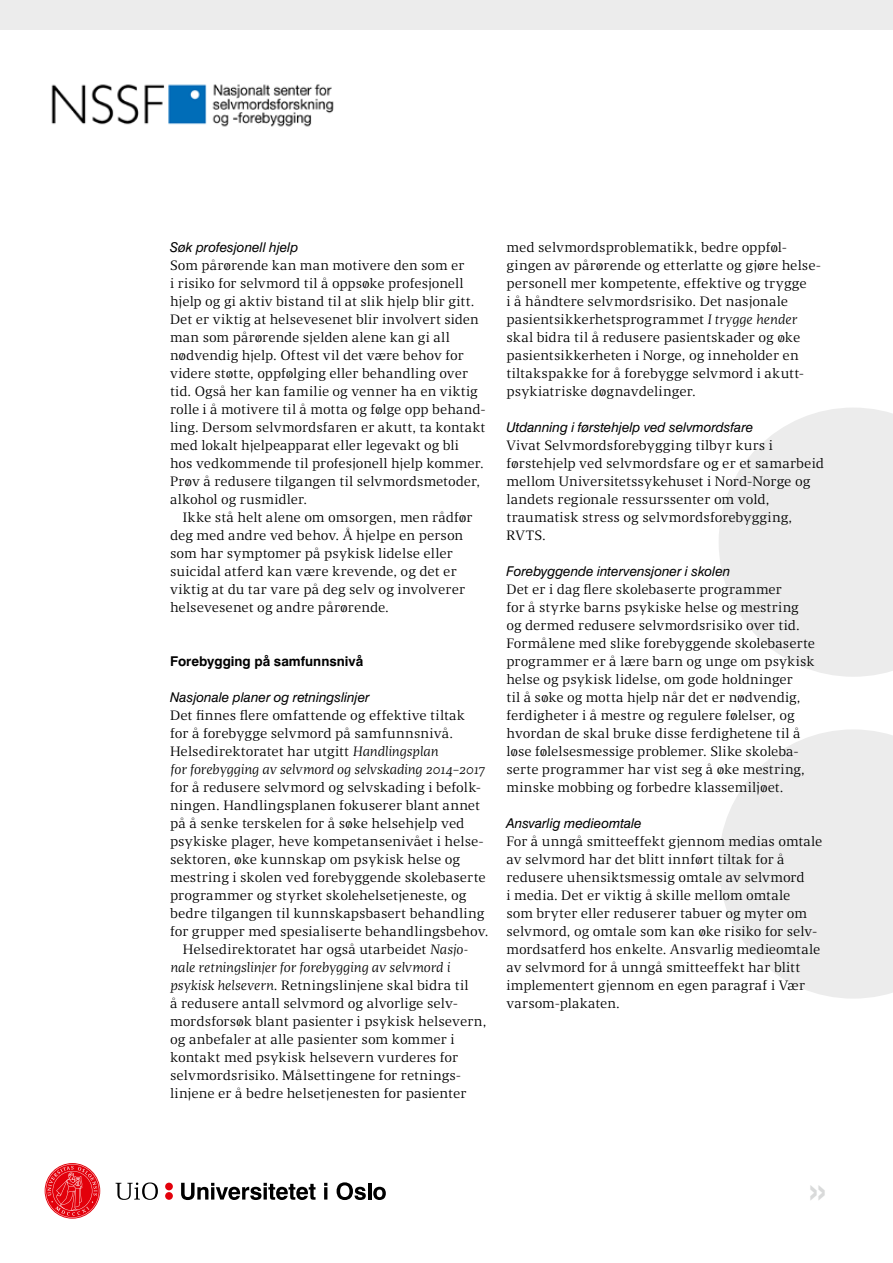
<style>
.page{position:relative;width:893px;height:1263px;background:#fff}
.page>*{position:absolute;margin:0;border:0;box-sizing:border-box;transform-origin:0 0}
.t1{font:700 38.4px "Swiss 721 BT";color:#d9dada}
.t2{font:13.5px/18px "Quaestor";color:#000}
.t3{font:italic 13.5px "Swiss 721 BT";color:#000}
.t4{font:italic 13.5px "Quaestor";letter-spacing:-.01em;color:#000}
.t5{font:700 13.5px "Swiss 721 BT";color:#000}
.s1{font-style:italic}
</style>
<div class="page">
<svg style="left:719px;top:408px;width:174px;height:269px;fill:#ececec"></svg>
<svg style="left:719px;top:729px;width:174px;height:270px;fill:#ececec"></svg>
<div style="left:0;top:0;width:893px;height:30px;background:#ececec"></div>
<svg style="left:165px;top:1183px;width:8px;height:17px"></svg>
<svg style="left:181px;top:1183px;width:135px;height:17px"></svg>
<svg style="left:324px;top:1183px;width:3px;height:16px"></svg>
<svg style="left:337px;top:1182px;width:29px;height:18px"></svg>
<hr style="left:368px;top:1183px;width:3px;height:16px;background:#000">
<svg style="left:373px;top:1187px;width:13px;height:13px"></svg>
<svg style="left:116px;top:1182px;width:42px;height:18px"></svg>
<svg style="left:46px;top:1164px;width:53px;height:54px"></svg>
<img style="left:51px;top:84px;width:283px;height:43px">
<p class="t3" style="left:170px;top:239px;width:130px">Søk profesjonell hjelp</p>
<p class="t2" style="left:170px;top:256px;width:317px">Som pårørende kan man motivere den som er<br>i risiko for selvmord til å oppsøke profesjonell hjelp og gi aktiv bistand til at slik hjelp blir gitt.<br>Det er viktig at helsevesenet blir involvert siden man som pårørende sjelden alene kan gi all nødvendig hjelp. Oftest vil det være behov for videre støtte, oppfølging eller behandling over tid. Også her kan familie og venner ha en viktig rolle i å motivere til å motta og følge opp behand&shy;ling. Dersom selvmordsfaren er akutt, ta kontakt med lokalt hjelpeapparat eller legevakt og bli<br>hos vedkommende til profesjonell hjelp kommer.<br>Prøv å redusere tilgangen til selvmordsmetoder, alkohol og rusmidler.</p>
<p class="t2" style="left:170px;top:508px;width:304px;text-indent:13px">Ikke stå helt alene om omsorgen, men rådfør deg med andre ved behov. Å hjelpe en person som har symptomer på psykisk lidelse eller suicidal atferd kan være krevende, og det er viktig at du tar vare på deg selv og involverer helsevesenet og andre pårørende.</p>
<p class="t5" style="left:170px;top:653px;width:195px">Forebygging på samfunnsnivå</p>
<p class="t3" style="left:170px;top:689px;width:201px">Nasjonale planer og retningslinjer</p>
<p class="t2" style="left:170px;top:706px;width:316px">Det finnes flere omfattende og effektive tiltak for å forebygge selvmord på samfunnsnivå.<br>Helsedirektoratet har utgitt <span class="s1">Handlingsplan<br>for forebygging av selvmord og selvskading 2014–2017</span></p>
<p class="t2" style="left:170px;top:778px;width:312px">for å redusere selvmord og selvskading i befolk-</p>
<p class="t2" style="left:170px;top:796px;width:312px">ningen. Handlingsplanen fokuserer blant annet</p>
<p class="t2" style="left:170px;top:814px;width:296px">på å senke terskelen for å søke helsehjelp ved</p>
<p class="t2" style="left:170px;top:832px;width:315px">psykiske plager, heve kompetansenivået i helse-</p>
<p class="t2" style="left:170px;top:850px;width:292px">sektoren, øke kunnskap om psykisk helse og</p>
<p class="t2" style="left:170px;top:868px;width:317px">mestring i skolen ved forebyggende skolebaserte</p>
<p class="t2" style="left:170px;top:886px;width:298px">programmer og styrket skolehelsetjeneste, og</p>
<p class="t2" style="left:170px;top:904px;width:316px">bedre tilgangen til kunnskapsbasert behandling</p>
<p class="t2" style="left:170px;top:922px;width:320px">for grupper med spesialiserte behandlingsbehov.</p>
<p class="t2" style="left:183px;top:940px;width:286px">Helsedirektoratet har også utarbeidet <span class="s1">Nasjo-</span></p>
<p class="t4" style="left:170px;top:959px;width:282px">nale retningslinjer for forebygging av selvmord i</p>
<p class="t2" style="left:170px;top:976px;width:300px"><span class="s1">psykisk helsevern</span>. Retningslinjene skal bidra til</p>
<p class="t2" style="left:170px;top:994px;width:289px">å redusere antall selvmord og alvorlige selv-</p>
<p class="t2" style="left:170px;top:1012px;width:318px">mordsforsøk blant pasienter i psykisk helsevern,</p>
<p class="t2" style="left:170px;top:1030px;width:286px">og anbefaler at alle pasienter som kommer i</p>
<p class="t2" style="left:170px;top:1048px;width:290px">kontakt med psykisk helsevern vurderes for</p>
<p class="t2" style="left:170px;top:1066px;width:291px">selvmordsrisiko. Målsettingene for retnings-</p>
<p class="t2" style="left:170px;top:1084px;width:298px">linjene er å bedre helsetjenesten for pasienter</p>
<p class="t2" style="left:506px;top:238px;width:316px">med selvmordsproblematikk, bedre oppføl&shy;gingen av pårørende og etterlatte og gjøre helse&shy;personell mer kompetente, effektive og trygge<br>i å håndtere selvmordsrisiko. Det nasjonale pasientsikkerhetsprogrammet <span class="s1">I trygge hender </span>skal bidra til å redusere pasientskader og øke pasientsikkerheten i Norge, og inneholder en tiltakspakke for å forebygge selvmord i akutt&shy;psykiatriske døgnavdelinger.</p>
<p class="t3" style="left:506px;top:419px;width:248px">Utdanning i førstehjelp ved selvmordsfare</p>
<p class="t2" style="left:506px;top:436px;width:319px">Vivat Selvmordsforebygging tilbyr kurs i førstehjelp ved selvmordsfare og er et samarbeid mellom Universitetssykehuset i Nord-Norge og landets regionale ressurssenter om vold, traumatisk stress og selvmordsforebygging, RVTS.</p>
<p class="t3" style="left:506px;top:563px;width:225px">Forebyggende intervensjoner i skolen</p>
<p class="t2" style="left:506px;top:580px;width:310px">Det er i dag flere skolebaserte programmer<br>for å styrke barns psykiske helse og mestring og dermed redusere selvmordsrisiko over tid.<br>Formålene med slike forebyggende skolebaserte programmer er å lære barn og unge om psykisk helse og psykisk lidelse, om gode holdninger<br>til å søke og motta hjelp når det er nødvendig, ferdigheter i å mestre og regulere følelser, og hvordan de skal bruke disse ferdighetene til å løse følelsesmessige problemer. Slike skoleba&shy;serte programmer har vist seg å øke mestring, minske mobbing og forbedre klassemiljøet.</p>
<p class="t3" style="left:506px;top:815px;width:137px">Ansvarlig medieomtale</p>
<p class="t2" style="left:506px;top:832px;width:317px">For å unngå smitteeffekt gjennom medias omtale av selvmord har det blitt innført tiltak for å redusere uhensiktsmessig omtale av selvmord<br>i media. Det er viktig å skille mellom omtale<br>som bryter eller reduserer tabuer og myter om selvmord, og omtale som kan øke risiko for selv&shy;mordsatferd hos enkelte. Ansvarlig medieomtale av selvmord for å unngå smitteeffekt har blitt implementert gjennom en egen paragraf i Vær varsom-plakaten.</p>
<h1 class="t1" style="left:809px;top:1165px;width:19px">»</h1>
</div>
